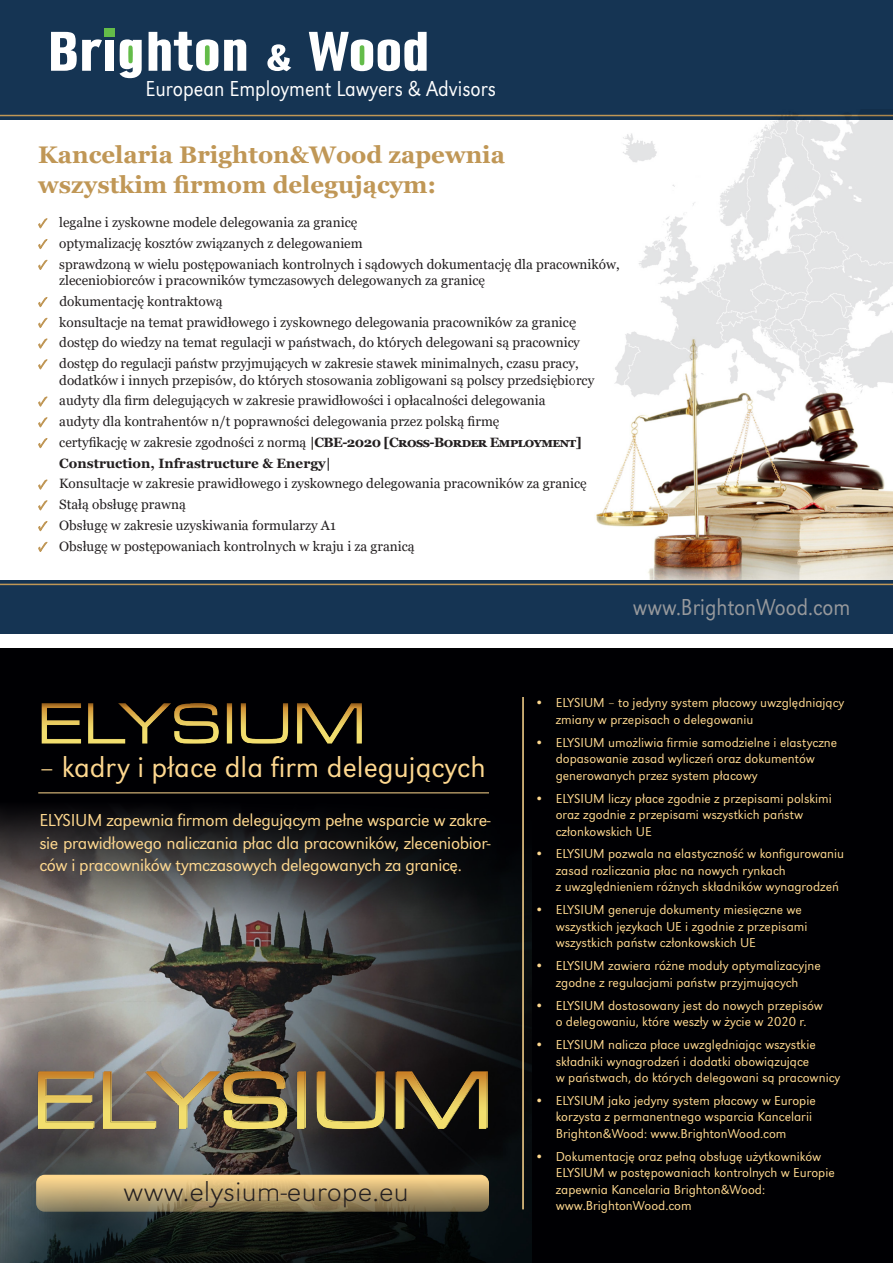
<style>
.page{position:relative;width:893px;height:1263px;background:#fff}
.page>*{position:absolute;margin:0;border:0;box-sizing:border-box;transform-origin:0 0}
.X_-_tekst_zasadniczy{font:300 30px "URW Grotesk TOT";color:#fed88f}
.tytuł{font:28.5px "URW Grotesk TOT Ext Lig Ext Wid";color:#231f20}
.X_-_tekst_zasadniczy-2{font:700 24px "Georgia";color:#c09756}
.tytuł-2{font:300 24px "URW Grotesk TOT";color:#97999c;scale:.9 1}
.tytuł-3{font:300 22.5px "URW Grotesk TOT";color:#fff;scale:.9 1}
.t1{font:18.45px "URW Grotesk TOT Lig Ext Nar Obl";color:#fff}
.X_-_tekst_zasadniczy-3{font:300 18px/22.5px "URW Grotesk TOT";letter-spacing:-.02em;color:#fed88f;text-align:justify}
.X_punkty1{font:300 13.5px/16.5px "URW Grotesk TOT";color:#fed88f}
.X_punkty1-2{font:13.5px/16.5px "Georgia";color:#231f20}
.X_punkty1-3{font:700 13.5px "Georgia";color:#231f20}
.X_-_tekst_zasadniczy-4{font:13.5px "Georgia";color:#231f20}
.s1{font-family:"Minion Pro";font-weight:700;color:#c09756}
.s2{font-weight:700}
</style>
<div class="page">
<img style="left:596px;top:411px;width:297px;height:169px">
<div style="left:0;top:0;width:893px;height:119px;background:#153453"></div>
<div style="left:0;top:580px;width:893px;height:54px;background:#153453"></div>
<div style="left:104px;top:28px;width:11px;height:9px;background:#64bc49"></div>
<svg style="left:51px;top:32px;width:51px;height:39px"></svg>
<div style="left:105px;top:40px;width:9px;height:31px;background:#fff"></div>
<svg style="left:119px;top:39px;width:23px;height:39px"></svg>
<svg style="left:149px;top:32px;width:69px;height:39px"></svg>
<svg style="left:224px;top:39px;width:22px;height:32px"></svg>
<svg style="left:267px;top:44px;width:24px;height:27px"></svg>
<svg style="left:309px;top:32px;width:118px;height:39px"></svg>
<div style="left:0;top:648px;width:893px;height:615px;background:#000003"></div>
<img style="left:0;top:793px;width:531px;height:470px">
<img style="left:0;top:1045px;width:519px;height:103px">
<svg style="left:36px;top:1175px;width:453px;height:37px;background:#bda470"></svg>
<hr style="left:522px;top:697px;width:2px;height:512px;background:#fed88f">
<img style="left:41px;top:703px;width:321px;height:41px">
<hr style="left:38px;top:792px;width:451px;height:1px;background:#fed88f">
<hr style="left:0;top:115px;width:893px;height:1px;background:#c09756">
<hr style="left:0;top:584px;width:893px;height:1px;background:#c09756">
<img style="left:575px;top:114px;width:318px;height:297px">
<p class="tytuł-3" style="left:146px;top:76px;width:391px">European Employment Lawyers &amp; Advisors</p>
<p class="t1" style="left:267px;top:79px;width:252px">Cross-Border Employment. Delivered.</p>
<p class="X_-_tekst_zasadniczy-2" style="left:38px;top:139px;width:468px">Kancelaria Brighton&amp;Wood zapewnia</p>
<p class="X_-_tekst_zasadniczy-2" style="left:38px;top:169px;width:400px">wszystkim firmom delegującym:</p>
<p class="X_punkty1-2" style="left:38px;top:214px;width:321px"><span class="s1">✓</span> legalne i zyskowne modele delegowania za granicę</p>
<p class="X_punkty1-2" style="left:38px;top:235px;width:326px"><span class="s1">✓</span> optymalizację kosztów związanych z delegowaniem</p>
<p class="X_punkty1-2" style="left:59px;top:256px;width:562px;text-indent:-21px"><span class="s1">✓</span> sprawdzoną w wielu postępowaniach kontrolnych i sądowych dokumentację dla pracowników, zleceniobiorców i pracowników tymczasowych delegowanych za granicę</p>
<p class="X_-_tekst_zasadniczy-4" style="left:38px;top:293px;width:186px"><span class="s1">✓</span> dokumentację kontraktową</p>
<p class="X_punkty1-2" style="left:38px;top:314px;width:539px"><span class="s1">✓</span> konsultacje na temat prawidłowego i zyskownego delegowania pracowników za granicę</p>
<p class="X_punkty1-2" style="left:38px;top:335px;width:544px"><span class="s1">✓</span> dostęp do wiedzy na temat regulacji w państwach, do których delegowani są pracownicy</p>
<p class="X_punkty1-2" style="left:59px;top:355px;width:537px;text-indent:-21px"><span class="s1">✓</span> dostęp do regulacji państw przyjmujących w zakresie stawek minimalnych, czasu pracy, dodatków i innych przepisów, do których stosowania zobligowani są polscy przedsiębiorcy</p>
<p class="X_punkty1-2" style="left:38px;top:393px;width:509px"><span class="s1">✓</span> audyty dla firm delegujących w zakresie prawidłowości i opłacalności delegowania</p>
<p class="X_punkty1-2" style="left:38px;top:413px;width:463px"><span class="s1">✓</span> audyty dla kontrahentów n/t poprawności delegowania przez polską firmę</p>
<p class="X_punkty1-2" style="left:38px;top:434px;width:545px"><span class="s1">✓</span> certyfikację w zakresie zgodności z normą <span class="s2">|CBE-2020 [Cross-Border Employment]</span></p>
<p class="X_punkty1-3" style="left:59px;top:454px;width:273px">Construction, Infrastructure &amp; Energy|</p>
<p class="X_punkty1-2" style="left:38px;top:476px;width:550px"><span class="s1">✓</span> Konsultacje w zakresie prawidłowego i zyskownego delegowania pracowników za granicę</p>
<p class="X_punkty1-2" style="left:38px;top:496px;width:149px"><span class="s1">✓</span> Stałą obsługę prawną</p>
<p class="X_punkty1-2" style="left:38px;top:517px;width:299px"><span class="s1">✓</span> Obsługę w zakresie uzyskiwania formularzy A1</p>
<p class="X_punkty1-2" style="left:38px;top:538px;width:378px"><span class="s1">✓</span> Obsługę w postępowaniach kontrolnych w kraju i za granicą</p>
<p class="tytuł-2" style="left:633px;top:593px;width:243px">www.BrightonWood.com</p>
<p class="X_-_tekst_zasadniczy" style="left:39px;top:749px;width:448px">– kadry i płace dla firm delegujących</p>
<p class="X_-_tekst_zasadniczy-3" style="left:39px;top:809px;width:453px">ELYSIUM zapewnia firmom delegującym pełne wsparcie w zakre&shy;sie prawidłowego naliczania płac dla pracowników, zleceniobior&shy;ców i pracowników tymczasowych delegowanych za granicę.</p>
<p class="tytuł" style="left:123px;top:1175px;width:287px">www.elysium-europe.eu</p>
<p class="X_punkty1" style="left:556px;top:694px;width:290px;text-indent:-21px">• ELYSIUM – to jedyny system płacowy uwzględniający zmiany w przepisach o delegowaniu</p>
<p class="X_punkty1" style="left:556px;top:734px;width:283px;text-indent:-21px">• ELYSIUM umożliwia firmie samodzielne i elastyczne dopasowanie zasad wyliczeń oraz dokumentów generowanych przez system płacowy</p>
<p class="X_punkty1" style="left:556px;top:790px;width:278px;text-indent:-21px">• ELYSIUM liczy płace zgodnie z przepisami polskimi oraz zgodnie z przepisami wszystkich państw członkowskich UE</p>
<p class="X_punkty1" style="left:556px;top:846px;width:290px;text-indent:-21px">• ELYSIUM pozwala na elastyczność w konfigurowaniu zasad rozliczania płac na nowych rynkach<br>z uwzględnieniem różnych składników wynagrodzeń</p>
<p class="X_punkty1" style="left:556px;top:902px;width:253px;text-indent:-21px">• ELYSIUM generuje dokumenty miesięczne we wszystkich językach UE i zgodnie z przepisami wszystkich państw członkowskich UE</p>
<p class="X_punkty1" style="left:535px;top:957px;width:287px;text-align:center">• ELYSIUM zawiera różne moduły optymalizacyjne zgodne z regulacjami państw przyjmujących</p>
<p class="X_punkty1" style="left:535px;top:997px;width:290px;text-align:center">• ELYSIUM dostosowany jest do nowych przepisów o delegowaniu, które weszły w życie w 2020 r.</p>
<p class="X_punkty1" style="left:556px;top:1036px;width:286px;text-indent:-21px">• ELYSIUM nalicza płace uwzględniając wszystkie składniki wynagrodzeń i dodatki obowiązujące<br>w państwach, do których delegowani są pracownicy</p>
<p class="X_punkty1" style="left:556px;top:1092px;width:262px;text-indent:-21px">• ELYSIUM jako jedyny system płacowy w Europie korzysta z permanentnego wsparcia Kancelarii<br>Brighton&amp;Wood: www.BrightonWood.com</p>
<p class="X_punkty1" style="left:556px;top:1148px;width:281px;text-indent:-21px">• Dokumentację oraz pełną obsługę użytkowników ELYSIUM w postępowaniach kontrolnych w Europie zapewnia Kancelaria Brighton&amp;Wood: www.BrightonWood.com</p>
</div>
